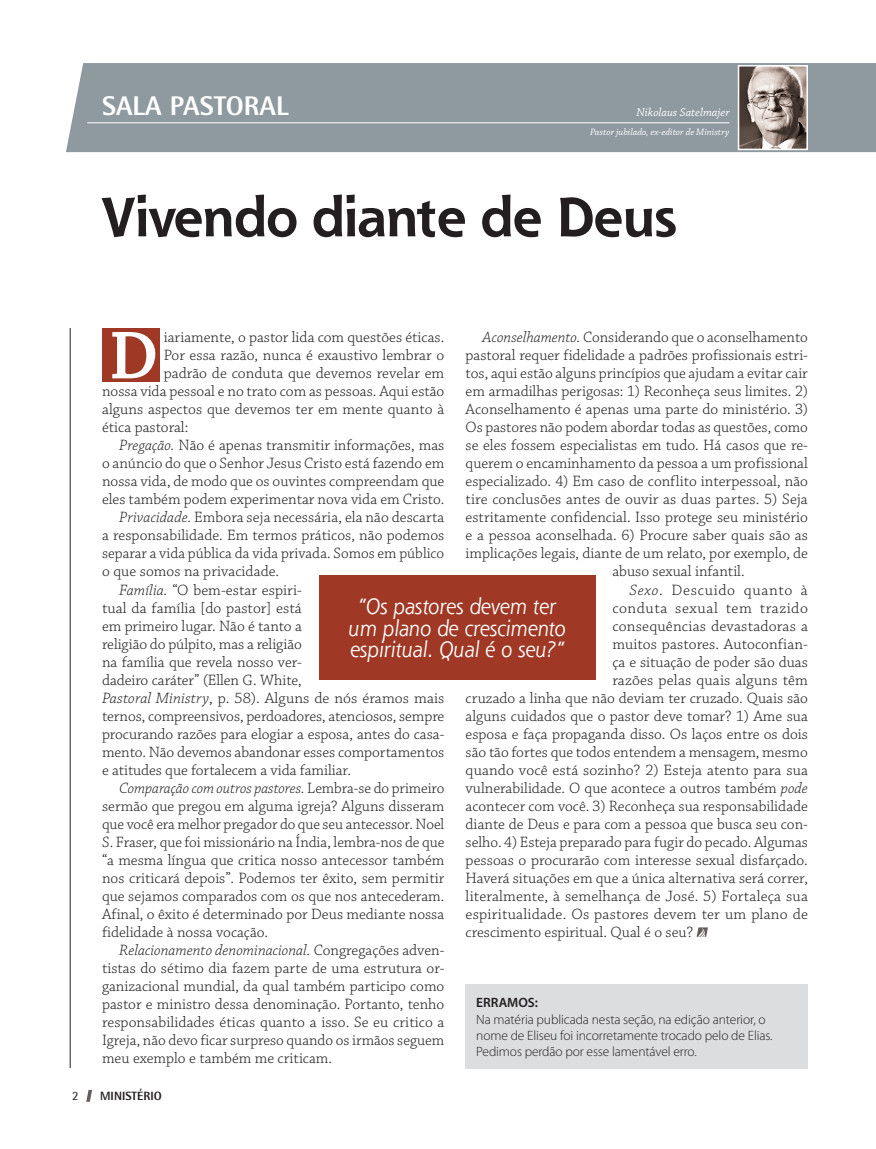
<style>
.page{position:relative;width:876px;height:1149px;background:#fff}
.page>*{position:absolute;margin:0;border:0;box-sizing:border-box;transform-origin:0 0}
._07_texto_cap{font:600 71.1px "Chaparral Pro";color:#fff}
._10_titulo_editorial{font:700 54px "Shannon";letter-spacing:-.015em;color:#231f20}
._01_antetitulo{font:800 27px "Rotis Semi Sans Std";color:#fff}
._06_texto{font:italic 21.75px/21.8px "Shannon Std";letter-spacing:-.005em;color:#fff;text-align:center}
._06_texto-2{font:300 15.75px/18px "Chaparral Pro";color:#231f20;text-align:justify}
._07_texto_cap-2{font:300 15.75px "Chaparral Pro";color:#231f20}
._06_texto-3{font:300 15.75px "Chaparral Pro";letter-spacing:.035em;color:#231f20}
._06_texto-4{font:300 15.75px "Chaparral Pro";letter-spacing:.04em;color:#231f20}
.credito_imagem{font:300 13.5px/16.2px "Myriad Pro";letter-spacing:-.01em;color:#231f20}
.credito_imagem-2{font:600 13.5px "Myriad Pro";color:#231f20}
.t1{font:12.75px "Rotis Semi Sans Std";color:#231f20}
._02_autor{font:italic 12px "Chaparral Pro";color:#fff}
.t2{font:800 12px "Rotis Semi Sans Std";color:#231f20}
._03_autor_funcao{font:italic 9.75px "Chaparral Pro";color:#fff}
.s1{font-style:italic}
</style>
<div class="page">
<div style="left:466px;top:983px;width:342px;height:84px;background:#dcdddf"></div>
<div style="left:66px;top:63px;width:810px;height:89px;background:#8f99a0"></div>
<svg style="left:697px;top:927px;width:11px;height:9px"></svg>
<div style="left:102px;top:328px;width:57px;height:53px;background:#9f3824"></div>
<hr style="left:87px;top:122px;width:642px;height:1px;background:#fff">
<div style="left:319px;top:575px;width:276px;height:104px;background:#9f3824"></div>
<hr style="left:70px;top:328px;width:1px;height:739px;background:#231f20">
<img style="left:741px;top:68px;width:64px;height:79px">
<div style="left:738px;top:65px;width:70px;height:85px;border:2px solid #fff"></div>
<svg style="left:86px;top:1090px;width:6px;height:11px"></svg>
<p class="_01_antetitulo" style="left:102px;top:89px;width:188px">SALA PASTORAL</p>
<p class="_02_autor" style="left:636px;top:106px;width:95px">Nikolaus Satelmajer</p>
<p class="_03_autor_funcao" style="left:590px;top:126px;width:141px">Pastor jubilado, ex-editor de Ministry</p>
<p class="_10_titulo_editorial" style="left:101px;top:183px;width:577px">Vivendo diante de Deus</p>
<p class="_06_texto-2" style="left:483px;top:329px;width:327px"><span class="s1">Aconselhamento.</span> Considerando que o aconselhamento</p>
<p class="_06_texto-2" style="left:466px;top:347px;width:344px">pastoral requer fidelidade a padrões profissionais estri-</p>
<p class="_06_texto-2" style="left:466px;top:365px;width:344px">tos, aqui estão alguns princípios que ajudam a evitar cair</p>
<p class="_06_texto-2" style="left:466px;top:383px;width:344px">em armadilhas perigosas: 1) Reconheça seus limites. 2)</p>
<p class="_06_texto-2" style="left:466px;top:401px;width:344px">Aconselhamento é apenas uma parte do ministério. 3)</p>
<p class="_06_texto-2" style="left:466px;top:419px;width:344px">Os pastores não podem abordar todas as questões, como</p>
<p class="_06_texto-2" style="left:466px;top:437px;width:344px">se eles fossem especialistas em tudo. Há casos que re-</p>
<p class="_06_texto-2" style="left:466px;top:455px;width:344px">querem o encaminhamento da pessoa a um profissional</p>
<p class="_06_texto-2" style="left:466px;top:473px;width:344px">especializado. 4) Em caso de conflito interpessoal, não</p>
<p class="_06_texto-2" style="left:466px;top:491px;width:344px">tire conclusões antes de ouvir as duas partes. 5) Seja</p>
<p class="_06_texto-2" style="left:466px;top:509px;width:344px">estritamente confidencial. Isso protege seu ministério</p>
<p class="_06_texto-2" style="left:466px;top:527px;width:344px">e a pessoa aconselhada. 6) Procure saber quais são as</p>
<p class="_06_texto-2" style="left:466px;top:545px;width:344px">implicações legais, diante de um relato, por exemplo, de</p>
<p class="_06_texto-2" style="left:612px;top:563px;width:134px">abuso sexual infantil.</p>
<p class="_06_texto-4" style="left:629px;top:580px;width:180px"><span class="s1">Sexo</span>. Descuido quanto à</p>
<p class="_06_texto-3" style="left:612px;top:598px;width:197px">conduta sexual tem trazido</p>
<p class="_06_texto-2" style="left:612px;top:617px;width:197px">consequências devastadoras a</p>
<p class="_06_texto-2" style="left:612px;top:635px;width:197px">muitos pastores. Autoconfian-</p>
<p class="_06_texto-2" style="left:612px;top:653px;width:197px">ça e situação de poder são duas</p>
<p class="_06_texto-2" style="left:612px;top:671px;width:197px">razões pelas quais alguns têm</p>
<p class="_06_texto-2" style="left:466px;top:689px;width:344px">cruzado a linha que não deviam ter cruzado. Quais são</p>
<p class="_06_texto-2" style="left:466px;top:707px;width:344px">alguns cuidados que o pastor deve tomar? 1) Ame sua</p>
<p class="_06_texto-2" style="left:466px;top:725px;width:344px">esposa e faça propaganda disso. Os laços entre os dois</p>
<p class="_06_texto-2" style="left:466px;top:743px;width:344px">são tão fortes que todos entendem a mensagem, mesmo</p>
<p class="_06_texto-2" style="left:466px;top:761px;width:344px">quando você está sozinho? 2) Esteja atento para sua</p>
<p class="_06_texto-2" style="left:466px;top:779px;width:344px">vulnerabilidade. O que acontece a outros também <span class="s1">pode</span></p>
<p class="_06_texto-2" style="left:466px;top:797px;width:344px">acontecer com você. 3) Reconheça sua responsabilidade</p>
<p class="_06_texto-2" style="left:466px;top:815px;width:344px">diante de Deus e para com a pessoa que busca seu con-</p>
<p class="_06_texto-2" style="left:466px;top:833px;width:344px">selho. 4) Esteja preparado para fugir do pecado. Algumas</p>
<p class="_06_texto-2" style="left:466px;top:851px;width:344px">pessoas o procurarão com interesse sexual disfarçado.</p>
<p class="_06_texto-2" style="left:466px;top:869px;width:344px">Haverá situações em que a única alternativa será correr,</p>
<p class="_06_texto-2" style="left:466px;top:887px;width:344px">literalmente, à semelhança de José. 5) Fortaleça sua</p>
<p class="_06_texto-2" style="left:466px;top:905px;width:344px">espiritualidade. Os pastores devem ter um plano de</p>
<p class="_06_texto-2" style="left:466px;top:923px;width:229px">crescimento espiritual. Qual é o seu?</p>
<p class="_07_texto_cap-2" style="left:164px;top:328px;width:282px">iariamente, o pastor lida com questões éticas.</p>
<p class="_07_texto_cap-2" style="left:164px;top:346px;width:282px">Por essa razão, nunca é exaustivo lembrar o</p>
<p class="_07_texto_cap-2" style="left:164px;top:364px;width:282px">padrão de conduta que devemos revelar em</p>
<p class="_07_texto_cap-2" style="left:102px;top:382px;width:344px">nossa vida pessoal e no trato com as pessoas. Aqui estão</p>
<p class="_07_texto_cap-2" style="left:102px;top:400px;width:344px">alguns aspectos que devemos ter em mente quanto à</p>
<p class="_07_texto_cap-2" style="left:102px;top:418px;width:88px">ética pastoral:</p>
<p class="_06_texto-2" style="left:102px;top:437px;width:344px;text-indent:17px"><span class="s1">Pregação.</span> Não é apenas transmitir informações, mas o anúncio do que o Senhor Jesus Cristo está fazendo em nossa vida, de modo que os ouvintes compreendam que eles também podem experimentar nova vida em Cristo.</p>
<p class="_06_texto-2" style="left:102px;top:509px;width:344px;text-indent:17px"><span class="s1">Privacidade.</span> Embora seja necessária, ela não descarta a responsabilidade. Em termos práticos, não podemos separar a vida pública da vida privada. Somos em público o que somos na privacidade.</p>
<p class="_06_texto-2" style="left:102px;top:581px;width:344px;text-align:left;text-indent:17px"><span class="s1">Família.</span> “O bem-estar espiri-<br>tual da família [do pastor] está<br>em primeiro lugar. Não é tanto a<br>religião do púlpito, mas a religião<br>na família que revela nosso ver-<br>dadeiro caráter” (Ellen G. White,<br><span class="s1">Pastoral Ministry</span>, p. 58). Alguns de nós éramos mais ternos, compreensivos, perdoadores, atenciosos, sempre procurando razões para elogiar a esposa, antes do casa&shy;mento. Não devemos abandonar esses comportamentos e atitudes que fortalecem a vida familiar.</p>
<p class="_06_texto-2" style="left:102px;top:779px;width:344px;text-indent:17px"><span class="s1">Comparação com outros pastores.</span> Lembra-se do primeiro sermão que pregou em alguma igreja? Alguns disseram que você era melhor pregador do que seu antecessor. Noel S. Fraser, que foi missionário na Índia, lembra-nos de que “a mesma língua que critica nosso antecessor também nos criticará depois”. Podemos ter êxito, sem permitir que sejamos comparados com os que nos antecederam.<br>Afinal, o êxito é determinado por Deus mediante nossa fidelidade à nossa vocação.</p>
<p class="_06_texto-2" style="left:102px;top:941px;width:344px;text-indent:17px"><span class="s1">Relacionamento denominacional.</span> Congregações adven&shy;tistas do sétimo dia fazem parte de uma estrutura or&shy;ganizacional mundial, da qual também participo como pastor e ministro dessa denominação. Portanto, tenho responsabilidades éticas quanto a isso. Se eu critico a Igreja, não devo ficar surpreso quando os irmãos seguem meu exemplo e também me criticam.</p>
<p class="_07_texto_cap" style="left:109px;top:315px;width:51px">D</p>
<p class="_06_texto" style="left:349px;top:594px;width:218px">“Os pastores devem ter um plano de crescimento espiritual. Qual é o seu?”</p>
<p class="credito_imagem-2" style="left:476px;top:993px;width:63px">ERRAMOS:</p>
<p class="credito_imagem" style="left:476px;top:1010px;width:298px">Na matéria publicada nesta seção, na edição anterior, o nome de Eliseu foi incorretamente trocado pelo de Elias.<br>Pedimos perdão por esse lamentável erro.</p>
<p class="t1" style="left:72px;top:1087px;width:8px">2</p>
<p class="t2" style="left:100px;top:1087px;width:63px">MINISTÉRIO</p>
</div>
